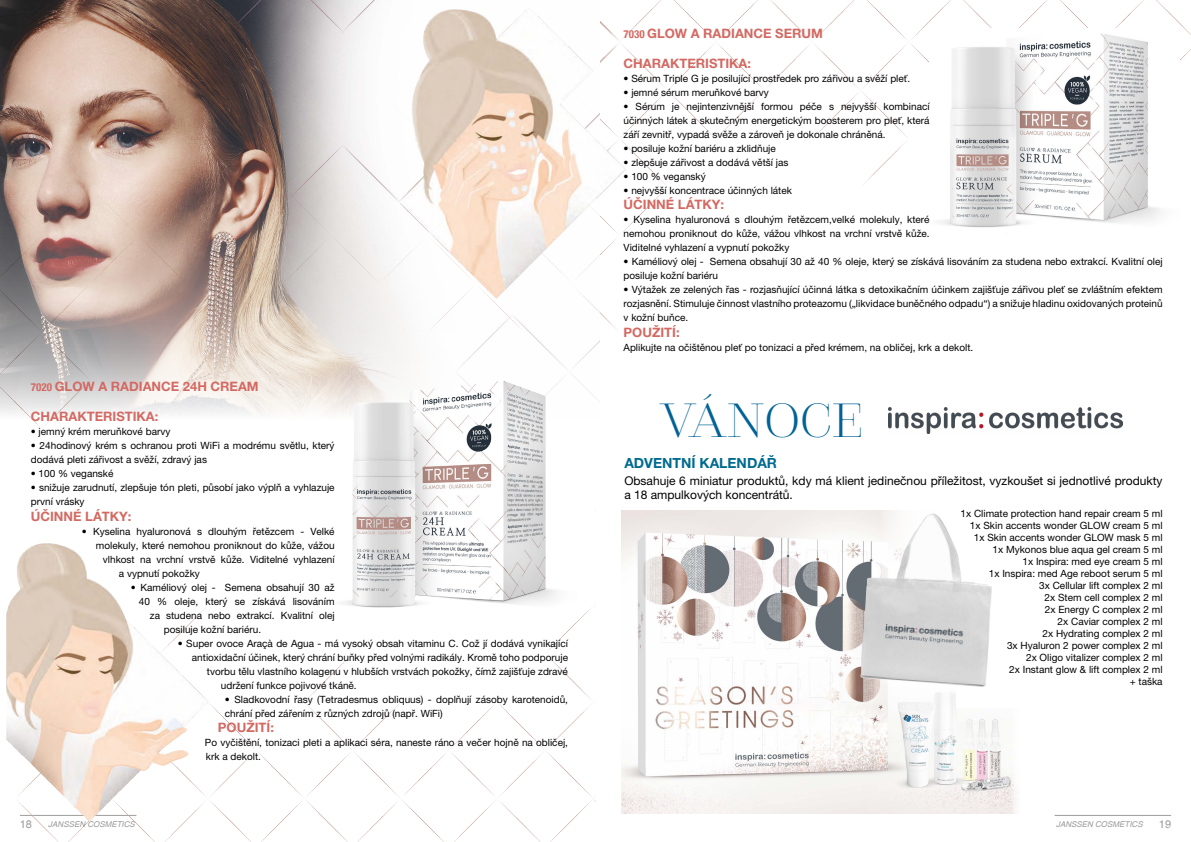
<style>
.page{position:relative;width:1191px;height:842px;background:#fff}
.page>*{position:absolute;margin:0;border:0;box-sizing:border-box;transform-origin:0 0}
.t1{font:49.9px "AB Serif";color:#006296}
.t2{font:700 14px "Helvetica Neue LT Pro";color:#006b8f}
.t3{font:700 13px "Helvetica Neue LT Pro";color:#d36962}
.t4{font:12px/14px "Helvetica Neue LT Pro";color:#000}
.t5{font:11px "Switzerland CE";color:#9d9d9c}
.t6{font:10px/12px "Helvetica Neue LT Pro";color:#000}
.t7{font:8px "Switzerland CE Italic";color:#9d9d9c}
.s1{font-stretch:condensed;font-size:11px}
</style>
<div class="page">
<hr style="left:1054px;top:815px;width:117px;height:1px;background:#9d9d9c">
<img style="left:17px;top:513px;width:578px;height:329px">
<img style="left:940px;top:34px;width:221px;height:194px">
<img style="left:0;top:0;width:599px;height:513px">
<img style="left:400px;top:8px;width:226px;height:290px">
<img style="left:6px;top:543px;width:57px;height:253px">
<img style="left:474px;top:380px;width:30px;height:90px">
<img style="left:621px;top:510px;width:389px;height:304px">
<img style="left:888px;top:408px;width:234px;height:25px">
<div style="left:879px;top:504px;width:79px;height:180px;background:#fff"></div>
<div style="left:956px;top:510px;width:206px;height:198px;background:#fff"></div>
<img style="left:860px;top:516px;width:132px;height:171px">
<h3 class="t3" style="left:31px;top:379px;width:229px"><span class="s1">7020</span> GLOW A RADIANCE 24H CREAM</h3>
<h3 class="t3" style="left:31px;top:408px;width:129px">CHARAKTERISTIKA:</h3>
<p class="t6" style="left:31px;top:425px;width:141px">• jemný krém meruňkové barvy</p>
<p class="t6" style="left:31px;top:438px;width:305px;line-height:14px">• 24hodinový krém s ochranou proti WiFi a modrému světlu, který dodává pleti zářivost a svěží, zdravý jas</p>
<p class="t6" style="left:31px;top:467px;width:84px">• 100 % veganské</p>
<p class="t6" style="left:31px;top:480px;width:305px;line-height:14px">• snižuje zarudnutí, zlepšuje tón pleti, působí jako výplň a vyhlazuje první vrásky</p>
<h3 class="t3" style="left:31px;top:508px;width:102px">ÚČINNÉ LÁTKY:</h3>
<p class="t6" style="left:82px;top:525px;width:254px">• Kyselina hyaluronová s dlouhým řetězcem - Velké</p>
<p class="t6" style="left:96px;top:539px;width:240px">molekuly, které nemohou proniknout do kůže, vážou</p>
<p class="t6" style="left:103px;top:553px;width:233px">vlhkost na vrchní vrstvě kůže. Viditelné vyhlazení</p>
<p class="t6" style="left:119px;top:567px;width:82px">a vypnutí pokožky</p>
<p class="t6" style="left:131px;top:581px;width:205px">• Kaméliový olej - Semena obsahují 30 až</p>
<p class="t6" style="left:139px;top:595px;width:197px">40 % oleje, který se získává lisováním</p>
<p class="t6" style="left:150px;top:609px;width:186px">za studena nebo extrakcí. Kvalitní olej</p>
<p class="t6" style="left:164px;top:623px;width:99px">posiluje kožní bariéru.</p>
<p class="t6" style="left:178px;top:637px;width:391px">• Super ovoce Araçà de Agua - má vysoký obsah vitaminu C. Což jí dodává vynikající</p>
<p class="t6" style="left:192px;top:651px;width:378px">antioxidační účinek, který chrání buňky před volnými radikály. Kromě toho podporuje</p>
<p class="t6" style="left:207px;top:665px;width:362px">tvorbu tělu vlastního kolagenu v hlubších vrstvách pokožky, čímž zajišťuje zdravé</p>
<p class="t6" style="left:221px;top:679px;width:137px">udržení funkce pojivové tkáně.</p>
<p class="t6" style="left:225px;top:692px;width:345px;line-height:14px">• Sladkovodní řasy (Tetradesmus obliquus) - doplňují zásoby karotenoidů, chrání před zářením z různých zdrojů (např. WiFi)</p>
<h3 class="t3" style="left:218px;top:720px;width:58px">POUŽITÍ:</h3>
<p class="t6" style="left:205px;top:736px;width:364px;line-height:14px">Po vyčištění, tonizaci pleti a aplikaci séra, naneste ráno a večer hojně na obličej, krk a dekolt.</p>
<h3 class="t3" style="left:623px;top:25px;width:201px"><span class="s1">7030</span> GLOW A RADIANCE SERUM</h3>
<h3 class="t3" style="left:623px;top:55px;width:129px">CHARAKTERISTIKA:</h3>
<p class="t6" style="left:623px;top:72px;width:288px">• Sérum Triple G je posilující prostředek pro zářivou a svěží pleť.</p>
<p class="t6" style="left:623px;top:86px;width:147px">• jemné sérum meruňkové barvy</p>
<p class="t6" style="left:623px;top:99px;width:307px;line-height:14px;text-align:justify">• Sérum je nejintenzivnější formou péče s nejvyšší kombinací účinných látek a skutečným energetickým boosterem pro pleť, která září zevnitř, vypadá svěže a zároveň je dokonale chráněná.</p>
<p class="t6" style="left:623px;top:142px;width:154px">• posiluje kožní bariéru a zklidňuje</p>
<p class="t6" style="left:623px;top:156px;width:166px">• zlepšuje zářivost a dodává větší jas</p>
<p class="t6" style="left:623px;top:170px;width:84px">• 100 % veganský</p>
<p class="t6" style="left:623px;top:184px;width:170px">• nejvyšší koncentrace účinných látek</p>
<h3 class="t3" style="left:623px;top:197px;width:102px">ÚČINNÉ LÁTKY:</h3>
<p class="t6" style="left:623px;top:213px;width:308px;line-height:14px;text-align:justify">• Kyselina hyaluronová s dlouhým řetězcem,velké molekuly, které nemohou proniknout do kůže, vážou vlhkost na vrchní vrstvě kůže.<br>Viditelné vyhlazení a vypnutí pokožky</p>
<p class="t6" style="left:623px;top:255px;width:540px;line-height:14px">• Kaméliový olej - Semena obsahují 30 až 40 % oleje, který se získává lisováním za studena nebo extrakcí. Kvalitní olej posiluje kožní bariéru</p>
<p class="t6" style="left:623px;top:283px;width:540px;line-height:14px;text-align:justify">• Výtažek ze zelených řas - rozjasňující účinná látka s detoxikačním účinkem zajišťuje zářivou pleť se zvláštním efektem rozjasnění. Stimuluje činnost vlastního proteazomu („likvidace buněčného odpadu“) a snižuje hladinu oxidovaných proteinů v kožní buňce.</p>
<h3 class="t3" style="left:623px;top:324px;width:58px">POUŽITÍ:</h3>
<p class="t6" style="left:623px;top:341px;width:351px">Aplikujte na očištěnou pleť po tonizaci a před krémem, na obličej, krk a dekolt.</p>
<h1 class="t1" style="left:660px;top:393px;width:206px">VÁNOCE</h1>
<h2 class="t2" style="left:624px;top:455px;width:154px">ADVENTNÍ KALENDÁŘ</h2>
<p class="t4" style="left:624px;top:474px;width:540px">Obsahuje 6 miniatur produktů, kdy má klient jedinečnou příležitost, vyzkoušet si jednotlivé produkty a 18 ampulkových koncentrátů.</p>
<p class="t6" style="left:960px;top:507px;width:204px;text-align:right">1x Climate protection hand repair cream 5 ml<br>1x Skin accents wonder GLOW cream 5 ml<br>1x Skin accents wonder GLOW mask 5 ml<br>1x Mykonos blue aqua gel cream 5 ml<br>1x Inspira: med eye cream 5 ml<br>1x Inspira: med Age reboot serum 5 ml<br>3x Cellular lift complex 2 ml<br>2x Stem cell complex 2 ml<br>2x Energy C complex 2 ml<br>2x Caviar complex 2 ml<br>2x Hydrating complex 2 ml<br>3x Hyaluron 2 power complex 2 ml<br>2x Oligo vitalizer complex 2 ml<br>2x Instant glow &amp; lift complex 2 ml<br>+ taška</p>
<p class="t5" style="left:20px;top:817px;width:14px">18</p>
<p class="t7" style="left:48px;top:819px;width:88px">JANSSEN COSMETICS</p>
<p class="t7" style="left:1056px;top:819px;width:88px">JANSSEN COSMETICS</p>
<p class="t5" style="left:1158px;top:817px;width:14px">19</p>
</div>
